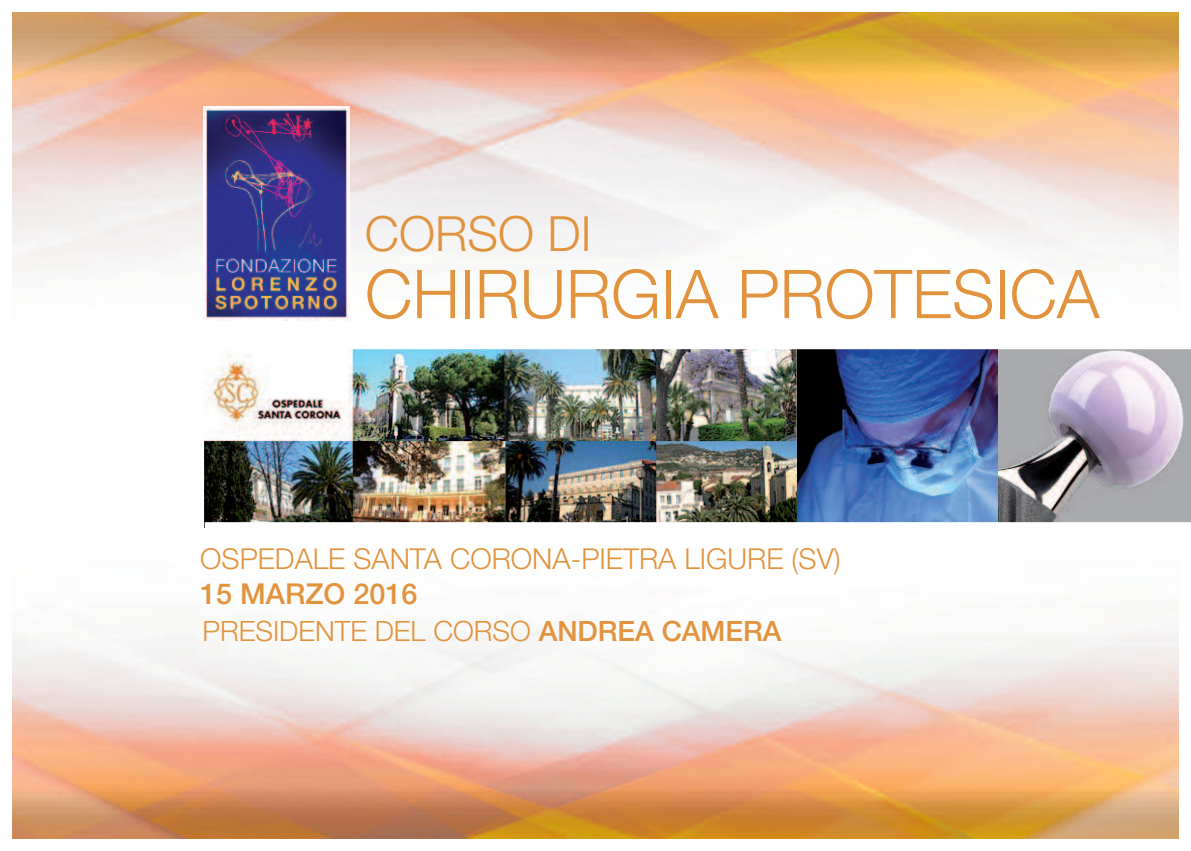
<style>
.page{position:relative;width:1191px;height:851px;background:#fff}
.page>*{position:absolute;margin:0;border:0;box-sizing:border-box;transform-origin:0 0}
.t1{font:300 67.4px "Helvetica Neue LT Std";color:#e2933d}
.t2{font:300 48.6px "Helvetica Neue LT Std";color:#e2933d}
.t3{font:300 28.8px "Helvetica Neue LT Std";color:#e2933d}
.t4{font:500 28.8px "Helvetica Neue LT Std";color:#e2933d}
.t5{font:300 28px "Helvetica Neue LT Std";color:#e2933d}
.s1{font-weight:500}
</style>
<div class="page">
<img style="left:13px;top:13px;width:1165px;height:824px">
<img style="left:797px;top:349px;width:201px;height:173px">
<svg style="left:998px;top:349px;width:193px;height:173px;background:#aaa5ae"></svg>
<img style="left:203px;top:106px;width:147px;height:215px">
<img style="left:205px;top:349px;width:591px;height:173px">
<div style="left:205px;top:339px;width:986px;height:10px;background:#fff"></div>
<div style="left:205px;top:522px;width:986px;height:10px;background:#fff"></div>
<h2 class="t2" style="left:365px;top:216px;width:228px">CORSO DI</h2>
<h1 class="t1" style="left:365px;top:270px;width:736px">CHIRURGIA PROTESICA</h1>
<p class="t3" style="left:200px;top:548px;width:642px">OSPEDALE SANTA CORONA-PIETRA LIGURE (SV)</p>
<p class="t4" style="left:200px;top:583px;width:219px">15 MARZO 2016</p>
<p class="t5" style="left:202px;top:621px;width:580px">PRESIDENTE DEL CORSO <span class="s1">ANDREA CAMERA</span></p>
</div>
